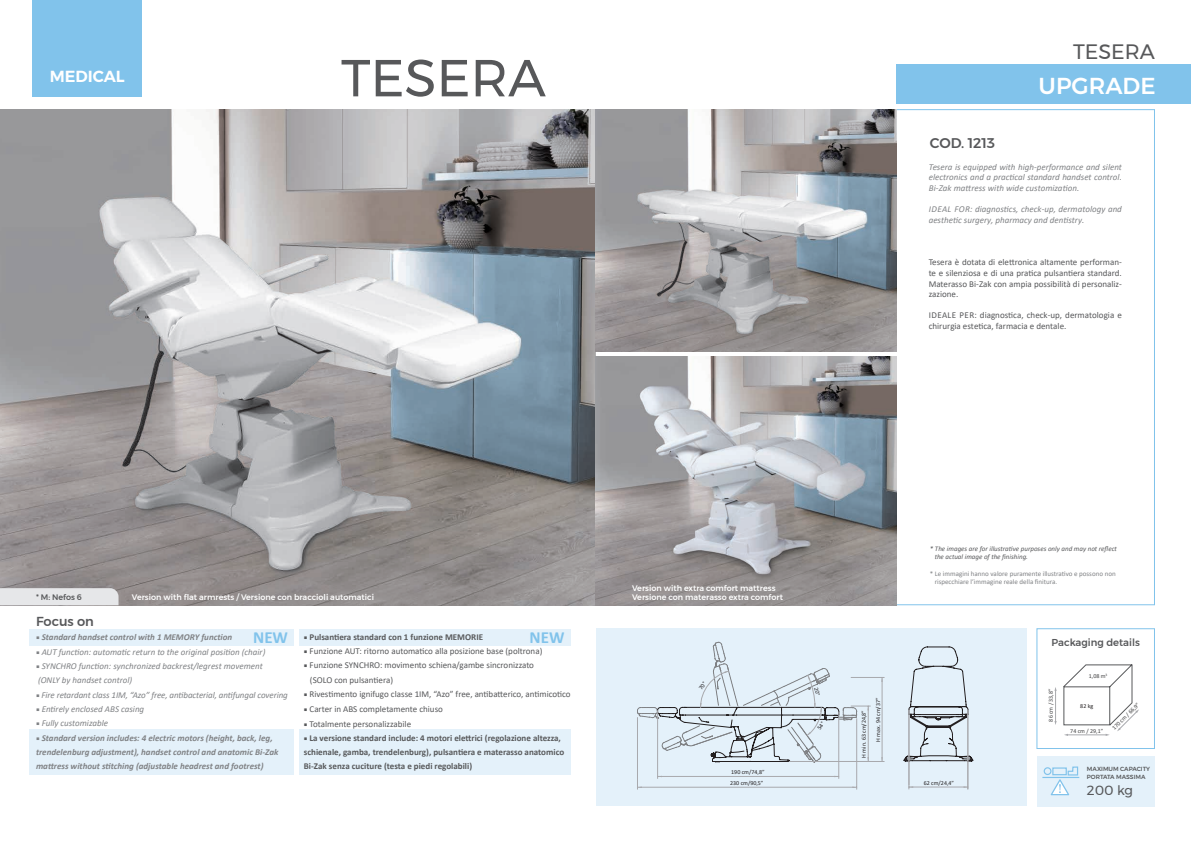
<style>
.page{position:relative;width:1191px;height:842px;background:#fff}
.page>*{position:absolute;margin:0;border:0;box-sizing:border-box;transform-origin:0 0}
.t1{font:52px "Montserrat";color:#57585a}
.t2{font:500 23px "Montserrat";color:#fff}
.t3{font:20.8px "Montserrat";color:#57585a}
.t4{font:700 17px "Calibri";color:#81c3eb}
.t5{font:600 16px "Montserrat";color:#fff}
.t6{font:500 14px "Montserrat";color:#57585a}
.t7{font:13.3px "Montserrat";color:#57585a}
.t8{font:500 13px "Montserrat";color:#57585a}
.t9{font:500 10px "Montserrat";color:#57585a}
.t10{font:9px/10.8px "Calibri";color:#57585a;text-align:justify}
.t11{font:italic 9px/10.8px "Calibri";color:#808285;text-align:justify}
.t12{font:italic 700 9px/14.3px "Calibri";color:#808285}
.t13{font:700 9px/14.1px "Calibri";color:#57585a}
.t14{font:500 8px "Montserrat";color:#fff}
.t15{font:500 8px "Montserrat";letter-spacing:-.005em;color:#57585a}
.t16{font:7px "Calibri";color:#808285}
.t17{font:italic 7px "Calibri";color:#57585a}
.QuoteDimensioni{font:6px "Calibri";color:#231f20}
.t18{font:6px "Calibri";color:#414142}
.t19{font:500 5.9px "Montserrat";color:#57585a}
.s1{font-family:"Minion Pro";font-weight:400;font-style:normal}
.s2{font-family:"Minion Pro";font-style:normal}
.s3{font-family:"Minion Pro";font-weight:400}
.s4{font-family:"Minion Pro"}
</style>
<div class="page">
<div style="left:299px;top:729px;width:271px;height:46px;background:#e4f1fa"></div>
<div style="left:299px;top:629px;width:271px;height:17px;background:#e4f1fa"></div>
<img style="left:0;top:109px;width:595px;height:496px">
<div style="left:32px;top:0;width:110px;height:96px;background:#81c3eb"></div>
<img style="left:595px;top:109px;width:301px;height:243px">
<img style="left:595px;top:356px;width:301px;height:249px">
<div style="left:1037px;top:756px;width:117px;height:50px;background:#e4f1fa"></div>
<div style="left:595px;top:628px;width:431px;height:178px;background:#e4f1fa"></div>
<div style="left:1036px;top:628px;width:119px;height:121px;border:1px solid #81c3eb"></div>
<hr style="left:1042px;top:777px;width:37px;height:1px;background:#81c3eb">
<div style="left:1043px;top:767px;width:8px;height:8px;border:1px solid #81c3eb;border-radius:50%"></div>
<svg style="left:1050px;top:766px;width:28px;height:29px"></svg>
<div style="left:0;top:588px;width:118px;height:17px;background:#e6e7e9"></div>
<hr style="left:1055px;top:690px;width:1px;height:32px;background:#a8a9ad">
<svg style="left:1063px;top:664px;width:76px;height:72px"></svg>
<div style="left:896px;top:64px;width:295px;height:40px;background:#81c3eb"></div>
<svg style="left:903px;top:646px;width:70px;height:115px"></svg>
<hr style="left:882px;top:677px;width:1px;height:84px;background:#a8a9ad">
<hr style="left:851px;top:677px;width:33px;height:1px;background:#a8a9ad">
<hr style="left:789px;top:761px;width:95px;height:1px;background:#a8a9ad">
<hr style="left:657px;top:776px;width:181px;height:1px;background:#a8a9ad">
<hr style="left:838px;top:712px;width:1px;height:66px;background:#a8a9ad">
<hr style="left:657px;top:710px;width:1px;height:68px;background:#a8a9ad">
<hr style="left:637px;top:787px;width:219px;height:1px;background:#a8a9ad">
<hr style="left:856px;top:718px;width:1px;height:71px;background:#a8a9ad">
<hr style="left:637px;top:717px;width:1px;height:72px;background:#a8a9ad">
<hr style="left:909px;top:787px;width:59px;height:1px;background:#a8a9ad">
<hr style="left:908px;top:709px;width:1px;height:80px;background:#a8a9ad">
<hr style="left:967px;top:709px;width:1px;height:80px;background:#a8a9ad">
<div style="left:30px;top:729px;width:264px;height:46px;background:#e4f1fa"></div>
<div style="left:30px;top:629px;width:264px;height:17px;background:#e4f1fa"></div>
<svg style="left:637px;top:642px;width:233px;height:121px"></svg>
<p class="t5" style="left:50px;top:64px;width:77px">MEDICAL</p>
<p class="t1" style="left:341px;top:38px;width:206px">TESERA</p>
<p class="t3" style="left:1073px;top:35px;width:83px">TESERA</p>
<p class="t6" style="left:930px;top:132px;width:67px">COD. 1213</p>
<p class="t2" style="left:1038px;top:68px;width:118px">UPGRADE</p>
<p class="t11" style="left:928px;top:161px;width:195px">Tesera is equipped with high-performance and silent electronics and a practical standard handset control.<br>Bi-Zak mattress with wide customization.</p>
<p class="t11" style="left:928px;top:203px;width:195px">IDEAL FOR: diagnostics, check-up, dermatology and aesthetic surgery, pharmacy and dentistry.</p>
<p class="t10" style="left:928px;top:256px;width:195px">Tesera è dotata di elettronica altamente performan&shy;te e silenziosa e di una pratica pulsantiera standard.<br>Materasso Bi-Zak con ampia possibilità di personaliz&shy;zazione.</p>
<p class="t10" style="left:928px;top:310px;width:195px">IDEALE PER: diagnostica, check-up, dermatologia e chirurgia estetica, farmacia e dentale.</p>
<p class="t15" style="left:36px;top:591px;width:47px">* M: Nefos 6</p>
<p class="t14" style="left:132px;top:591px;width:244px">Version with flat armrests / Versione con braccioli automatici</p>
<p class="t8" style="left:36px;top:611px;width:59px">Focus on</p>
<p class="t4" style="left:253px;top:625px;width:36px">NEW</p>
<p class="t12" style="left:36px;top:630px;width:198px"><span class="s1">■</span> Standard handset control with 1 MEMORY function</p>
<p class="t11" style="left:36px;top:646px;width:231px"><span class="s2">■</span> AUT function: automatic return to the original position (chair)</p>
<p class="t11" style="left:36px;top:660px;width:228px"><span class="s2">■</span> SYNCHRO function: synchronized backrest/legrest movement</p>
<p class="t11" style="left:38px;top:674px;width:96px">(ONLY by handset control)</p>
<p class="t11" style="left:36px;top:689px;width:253px"><span class="s2">■</span> Fire retardant class 1IM, “Azo” free, antibacterial, antifungal covering</p>
<p class="t11" style="left:36px;top:703px;width:110px"><span class="s2">■</span> Entirely enclosed ABS casing</p>
<p class="t11" style="left:36px;top:717px;width:74px"><span class="s2">■</span> Fully customizable</p>
<p class="t12" style="left:36px;top:730px;width:244px"><span class="s1">■</span> Standard version includes: 4 electric motors (height, back, leg, trendelenburg adjustment), handset control and anatomic Bi-Zak mattress without stitching (adjustable headrest and footrest)</p>
<p class="t4" style="left:529px;top:625px;width:36px">NEW</p>
<p class="t13" style="left:304px;top:630px;width:181px"><span class="s3">■</span> Pulsantiera standard con 1 funzione MEMORIE</p>
<p class="t10" style="left:304px;top:646px;width:240px"><span class="s4">■</span> Funzione AUT: ritorno automatico alla posizione base (poltrona)</p>
<p class="t10" style="left:304px;top:660px;width:232px"><span class="s4">■</span> Funzione SYNCHRO: movimento schiena/gambe sincronizzato</p>
<p class="t10" style="left:310px;top:674px;width:85px">(SOLO con pulsantiera)</p>
<p class="t10" style="left:304px;top:688px;width:268px"><span class="s4">■</span> Rivestimento ignifugo classe 1IM, “Azo” free, antibatterico, antimicotico</p>
<p class="t10" style="left:304px;top:703px;width:141px"><span class="s4">■</span> Carter in ABS completamente chiuso</p>
<p class="t10" style="left:304px;top:718px;width:109px"><span class="s4">■</span> Totalmente personalizzabile</p>
<p class="t13" style="left:304px;top:731px;width:262px"><span class="s3">■</span> La versione standard include: 4 motori elettrici (regolazione altezza, schienale, gamba, trendelenburg), pulsantiera e materasso anatomico</p>
<p class="t13" style="left:304px;top:759px;width:170px">Bi-Zak senza cuciture (testa e piedi regolabili)</p>
<p class="t14" style="left:632px;top:582px;width:145px">Version with extra comfort mattress</p>
<p class="t14" style="left:632px;top:591px;width:152px">Versione con materasso extra comfort</p>
<p class="QuoteDimensioni" style="left:731px;top:767px;width:35px">190 cm/74,8”</p>
<p class="QuoteDimensioni" style="left:730px;top:779px;width:35px">230 cm/90,5”</p>
<p class="QuoteDimensioni" style="left:859px;top:758px;width:49px;rotate:-90deg">H min. 63 cm/24,8”</p>
<p class="QuoteDimensioni" style="left:874px;top:742px;width:45px;rotate:-90deg">H max. 94 cm/37”</p>
<p class="t17" style="left:930px;top:544px;width:188px">* The images are for illustrative purposes only and may not reflect</p>
<p class="t17" style="left:934px;top:552px;width:95px">the actual image of the finishing.</p>
<p class="t16" style="left:930px;top:569px;width:187px">* Le immagini hanno valore puramente illustrativo e possono non</p>
<p class="t16" style="left:934px;top:577px;width:124px">rispecchiare l’immagine reale della finitura.</p>
<p class="t9" style="left:1051px;top:634px;width:90px">Packaging details</p>
<p class="QuoteDimensioni" style="left:924px;top:779px;width:32px">62 cm/24,4”</p>
<p class="t18" style="left:1046px;top:721px;width:34px;rotate:-90deg">86 cm / 33,8”</p>
<p class="t18" style="left:1088px;top:672px;width:20px">1,08 m<sup>3</sup></p>
<p class="QuoteDimensioni" style="left:1080px;top:702px;width:14px">82 kg</p>
<p class="t18" style="left:1070px;top:727px;width:34px">74 cm / 29,1”</p>
<p class="t18" style="left:1110px;top:726px;width:37px;rotate:-45deg">170 cm / 66,9”</p>
<p class="t19" style="left:1087px;top:765px;width:65px">MAXIMUM CAPACITY</p>
<p class="t19" style="left:1087px;top:772px;width:60px">PORTATA MASSIMA</p>
<p class="t7" style="left:1087px;top:780px;width:48px">200 kg</p>
</div>
